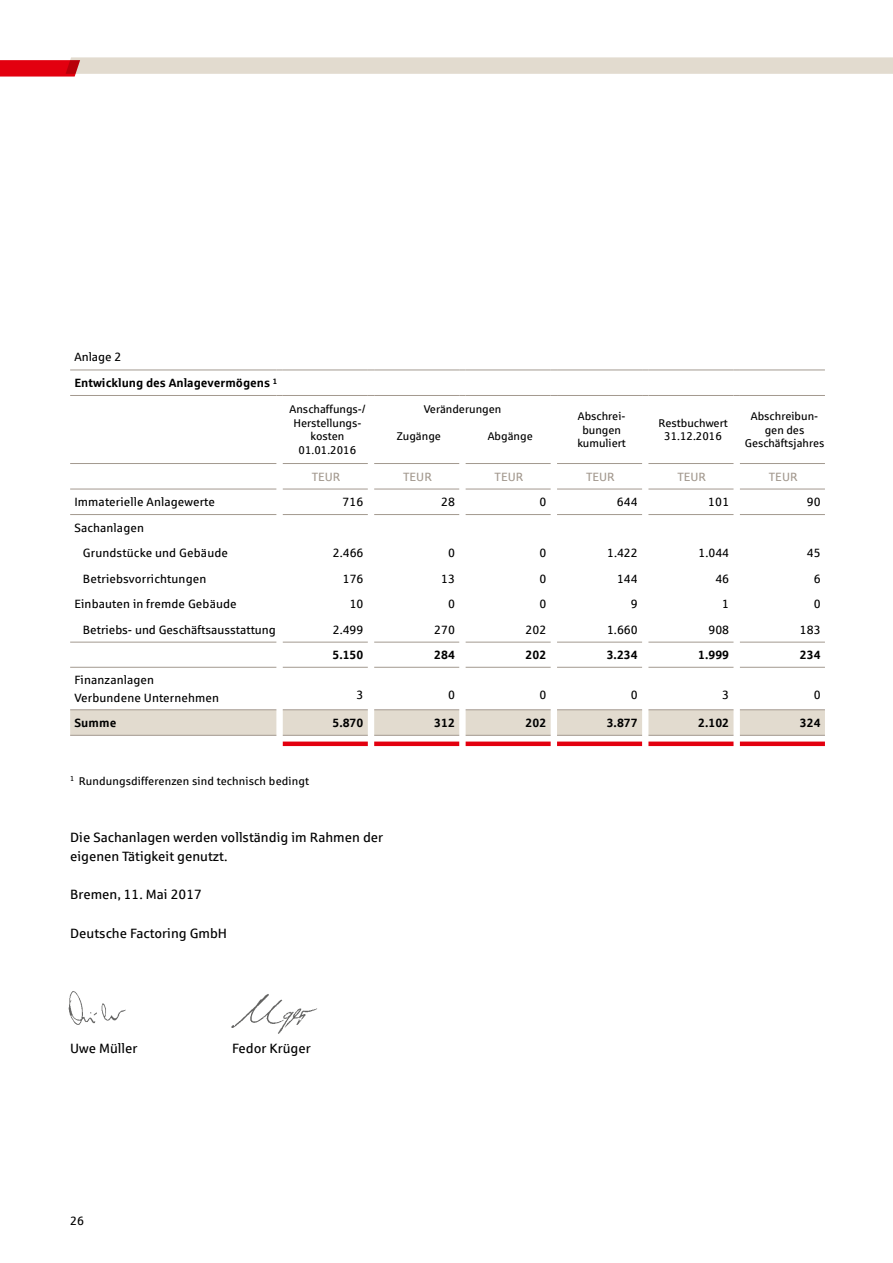
<style>
.page{position:relative;width:893px;height:1263px;background:#fff}
.page>*{position:absolute;margin:0;border:0;box-sizing:border-box;transform-origin:0 0}
.t1{font:13.5px/19.2px "Sparkasse Rg";color:#000}
.t2{font:12px/25.5px "Sparkasse Rg";letter-spacing:.01em;color:#000}
.t3{font:700 12px/25.7px "Sparkasse Rg";color:#000}
.t4{font:12px "Sparkasse Rg";color:#a3998f}
.t5{font:11.25px/13.5px "Sparkasse Rg";color:#000;text-align:center}
.s1{font-weight:400}
</style>
<div class="page">
<svg style="left:0;top:57px;width:893px;height:20px;background:#e6d1c9"></svg>
<svg style="left:70px;top:710px;width:755px;height:25px;background:#e2dbd0"></svg>
<div style="left:283px;top:741px;width:85px;height:5px;background:#e3000f"></div>
<div style="left:374px;top:741px;width:85px;height:5px;background:#e3000f"></div>
<div style="left:466px;top:741px;width:85px;height:5px;background:#e3000f"></div>
<div style="left:557px;top:741px;width:85px;height:5px;background:#e3000f"></div>
<div style="left:648px;top:741px;width:85px;height:5px;background:#e3000f"></div>
<div style="left:740px;top:741px;width:85px;height:5px;background:#e3000f"></div>
<hr style="left:70px;top:370px;width:206px;height:1px;background:#a3998f">
<hr style="left:283px;top:370px;width:85px;height:1px;background:#a3998f">
<hr style="left:374px;top:370px;width:85px;height:1px;background:#a3998f">
<hr style="left:466px;top:370px;width:85px;height:1px;background:#a3998f">
<hr style="left:557px;top:370px;width:85px;height:1px;background:#a3998f">
<hr style="left:648px;top:370px;width:85px;height:1px;background:#a3998f">
<hr style="left:740px;top:370px;width:85px;height:1px;background:#a3998f">
<hr style="left:70px;top:395px;width:206px;height:1px;background:#a3998f">
<hr style="left:283px;top:395px;width:85px;height:1px;background:#a3998f">
<hr style="left:374px;top:395px;width:85px;height:1px;background:#a3998f">
<hr style="left:466px;top:395px;width:85px;height:1px;background:#a3998f">
<hr style="left:557px;top:395px;width:85px;height:1px;background:#a3998f">
<hr style="left:648px;top:395px;width:85px;height:1px;background:#a3998f">
<hr style="left:740px;top:395px;width:85px;height:1px;background:#a3998f">
<hr style="left:70px;top:463px;width:206px;height:1px;background:#a3998f">
<hr style="left:70px;top:735px;width:206px;height:1px;background:#a3998f">
<hr style="left:70px;top:489px;width:206px;height:1px;background:#a3998f">
<hr style="left:70px;top:642px;width:206px;height:1px;background:#a3998f">
<hr style="left:70px;top:514px;width:206px;height:1px;background:#a3998f">
<hr style="left:70px;top:667px;width:206px;height:1px;background:#a3998f">
<hr style="left:70px;top:709px;width:206px;height:1px;background:#a3998f">
<hr style="left:283px;top:463px;width:85px;height:1px;background:#a3998f">
<hr style="left:283px;top:489px;width:85px;height:1px;background:#a3998f">
<hr style="left:283px;top:514px;width:85px;height:1px;background:#a3998f">
<hr style="left:374px;top:463px;width:85px;height:1px;background:#a3998f">
<hr style="left:374px;top:489px;width:85px;height:1px;background:#a3998f">
<hr style="left:374px;top:514px;width:85px;height:1px;background:#a3998f">
<hr style="left:466px;top:463px;width:85px;height:1px;background:#a3998f">
<hr style="left:466px;top:489px;width:85px;height:1px;background:#a3998f">
<hr style="left:466px;top:514px;width:85px;height:1px;background:#a3998f">
<hr style="left:557px;top:463px;width:85px;height:1px;background:#a3998f">
<hr style="left:557px;top:489px;width:85px;height:1px;background:#a3998f">
<hr style="left:557px;top:514px;width:85px;height:1px;background:#a3998f">
<hr style="left:648px;top:463px;width:85px;height:1px;background:#a3998f">
<hr style="left:648px;top:489px;width:85px;height:1px;background:#a3998f">
<hr style="left:648px;top:514px;width:85px;height:1px;background:#a3998f">
<hr style="left:740px;top:463px;width:85px;height:1px;background:#a3998f">
<hr style="left:740px;top:489px;width:85px;height:1px;background:#a3998f">
<hr style="left:740px;top:514px;width:85px;height:1px;background:#a3998f">
<hr style="left:374px;top:642px;width:85px;height:1px;background:#a3998f">
<hr style="left:374px;top:709px;width:85px;height:1px;background:#a3998f">
<hr style="left:374px;top:667px;width:85px;height:1px;background:#a3998f">
<hr style="left:374px;top:735px;width:85px;height:1px;background:#a3998f">
<hr style="left:283px;top:642px;width:85px;height:1px;background:#a3998f">
<hr style="left:283px;top:709px;width:85px;height:1px;background:#a3998f">
<hr style="left:283px;top:667px;width:85px;height:1px;background:#a3998f">
<hr style="left:283px;top:735px;width:85px;height:1px;background:#a3998f">
<hr style="left:466px;top:642px;width:85px;height:1px;background:#a3998f">
<hr style="left:466px;top:709px;width:85px;height:1px;background:#a3998f">
<hr style="left:466px;top:667px;width:85px;height:1px;background:#a3998f">
<hr style="left:466px;top:735px;width:85px;height:1px;background:#a3998f">
<hr style="left:557px;top:642px;width:85px;height:1px;background:#a3998f">
<hr style="left:557px;top:709px;width:85px;height:1px;background:#a3998f">
<hr style="left:557px;top:667px;width:85px;height:1px;background:#a3998f">
<hr style="left:557px;top:735px;width:85px;height:1px;background:#a3998f">
<hr style="left:648px;top:642px;width:85px;height:1px;background:#a3998f">
<hr style="left:648px;top:709px;width:85px;height:1px;background:#a3998f">
<hr style="left:648px;top:667px;width:85px;height:1px;background:#a3998f">
<hr style="left:648px;top:735px;width:85px;height:1px;background:#a3998f">
<hr style="left:740px;top:642px;width:85px;height:1px;background:#a3998f">
<hr style="left:740px;top:709px;width:85px;height:1px;background:#a3998f">
<hr style="left:740px;top:667px;width:85px;height:1px;background:#a3998f">
<hr style="left:740px;top:735px;width:85px;height:1px;background:#a3998f">
<img style="left:68px;top:991px;width:58px;height:34px">
<img style="left:231px;top:994px;width:86px;height:40px">
<p class="t3" style="left:74px;top:344px;width:205px"><span class="s1">Anlage 2<br></span>Entwicklung des Anlagevermögens <sup>1</sup></p>
<p class="t5" style="left:290px;top:402px;width:77px">Anschaffungs-/<br>Herstellungs&shy;kosten<br>01.01.2016</p>
<p class="t5" style="left:424px;top:402px;width:79px">Veränderungen</p>
<p class="t5" style="left:397px;top:429px;width:46px">Zugänge</p>
<p class="t5" style="left:488px;top:429px;width:46px">Abgänge</p>
<p class="t5" style="left:577px;top:409px;width:50px">Abschrei&shy;bungen kumuliert</p>
<p class="t5" style="left:658px;top:416px;width:71px">Restbuchwert<br>31.12.2016</p>
<p class="t5" style="left:745px;top:409px;width:81px">Abschreibun&shy;gen des<br>Geschäftsjahres</p>
<p class="t4" style="left:312px;top:469px;width:30px">TEUR</p>
<p class="t4" style="left:403px;top:469px;width:30px">TEUR</p>
<p class="t4" style="left:495px;top:469px;width:30px">TEUR</p>
<p class="t4" style="left:586px;top:469px;width:30px">TEUR</p>
<p class="t4" style="left:677px;top:469px;width:30px">TEUR</p>
<p class="t4" style="left:769px;top:469px;width:30px">TEUR</p>
<p class="t2" style="left:74px;top:489px;width:142px">Immaterielle Anlagewerte</p>
<p class="t2" style="left:343px;top:489px;width:23px">716</p>
<p class="t2" style="left:441px;top:489px;width:15px">28</p>
<p class="t2" style="left:539px;top:489px;width:8px">0</p>
<p class="t2" style="left:617px;top:489px;width:23px">644</p>
<p class="t2" style="left:708px;top:489px;width:23px">101</p>
<p class="t2" style="left:807px;top:489px;width:15px">90</p>
<p class="t2" style="left:83px;top:514px;width:147px;text-indent:-9px">Sachanlagen<br>Grundstücke und Gebäude</p>
<p class="t2" style="left:333px;top:540px;width:32px">2.466</p>
<p class="t2" style="left:448px;top:540px;width:8px">0</p>
<p class="t2" style="left:539px;top:540px;width:8px">0</p>
<p class="t2" style="left:607px;top:540px;width:32px">1.422</p>
<p class="t2" style="left:698px;top:540px;width:32px">1.044</p>
<p class="t2" style="left:807px;top:540px;width:15px">45</p>
<p class="t2" style="left:83px;top:565px;width:125px">Betriebsvorrichtungen</p>
<p class="t2" style="left:343px;top:565px;width:22px">176</p>
<p class="t2" style="left:441px;top:565px;width:15px">13</p>
<p class="t2" style="left:539px;top:565px;width:8px">0</p>
<p class="t2" style="left:617px;top:565px;width:22px">144</p>
<p class="t2" style="left:715px;top:565px;width:15px">46</p>
<p class="t2" style="left:814px;top:565px;width:8px">6</p>
<p class="t2" style="left:74px;top:591px;width:164px">Einbauten in fremde Gebäude</p>
<p class="t2" style="left:350px;top:591px;width:15px">10</p>
<p class="t2" style="left:448px;top:591px;width:8px">0</p>
<p class="t2" style="left:539px;top:591px;width:8px">0</p>
<p class="t2" style="left:631px;top:591px;width:8px">9</p>
<p class="t2" style="left:722px;top:591px;width:8px">1</p>
<p class="t2" style="left:814px;top:591px;width:8px">0</p>
<p class="t2" style="left:83px;top:617px;width:194px">Betriebs- und Geschäftsausstattung</p>
<p class="t2" style="left:333px;top:617px;width:32px">2.499</p>
<p class="t2" style="left:434px;top:617px;width:22px">270</p>
<p class="t2" style="left:526px;top:617px;width:22px">202</p>
<p class="t2" style="left:607px;top:617px;width:32px">1.660</p>
<p class="t2" style="left:708px;top:617px;width:22px">908</p>
<p class="t2" style="left:800px;top:617px;width:22px">183</p>
<p class="t3" style="left:332px;top:642px;width:33px">5.150</p>
<p class="t3" style="left:434px;top:642px;width:22px">284</p>
<p class="t3" style="left:526px;top:642px;width:22px">202</p>
<p class="t3" style="left:607px;top:642px;width:33px">3.234</p>
<p class="t3" style="left:698px;top:642px;width:33px">1.999</p>
<p class="t3" style="left:800px;top:642px;width:22px">234</p>
<p class="t2" style="left:74px;top:670px;width:146px;line-height:18px">Finanzanlagen<br>Verbundene Unternehmen</p>
<p class="t2" style="left:357px;top:682px;width:8px">3</p>
<p class="t2" style="left:448px;top:682px;width:8px">0</p>
<p class="t2" style="left:539px;top:682px;width:8px">0</p>
<p class="t2" style="left:631px;top:682px;width:8px">0</p>
<p class="t2" style="left:722px;top:682px;width:8px">3</p>
<p class="t2" style="left:814px;top:682px;width:8px">0</p>
<p class="t3" style="left:74px;top:709px;width:44px">Summe</p>
<p class="t3" style="left:332px;top:709px;width:33px">5.870</p>
<p class="t3" style="left:434px;top:709px;width:22px">312</p>
<p class="t3" style="left:526px;top:709px;width:22px">202</p>
<p class="t3" style="left:607px;top:709px;width:33px">3.877</p>
<p class="t3" style="left:698px;top:709px;width:33px">2.102</p>
<p class="t3" style="left:800px;top:709px;width:22px">324</p>
<p class="t5" style="left:70px;top:774px;width:240px"><sup>1</sup> Rundungsdifferenzen sind technisch bedingt</p>
<p class="t1" style="left:70px;top:827px;width:314px">Die Sachanlagen werden vollständig im Rahmen der eigenen Tätigkeit genutzt.</p>
<p class="t1" style="left:70px;top:885px;width:133px">Bremen, 11. Mai 2017</p>
<p class="t1" style="left:70px;top:923px;width:159px">Deutsche Factoring GmbH</p>
<p class="t1" style="left:70px;top:1038px;width:69px">Uwe Müller</p>
<p class="t1" style="left:232px;top:1038px;width:80px">Fedor Krüger</p>
<p class="t2" style="left:70px;top:1207px;width:15px">26</p>
</div>
